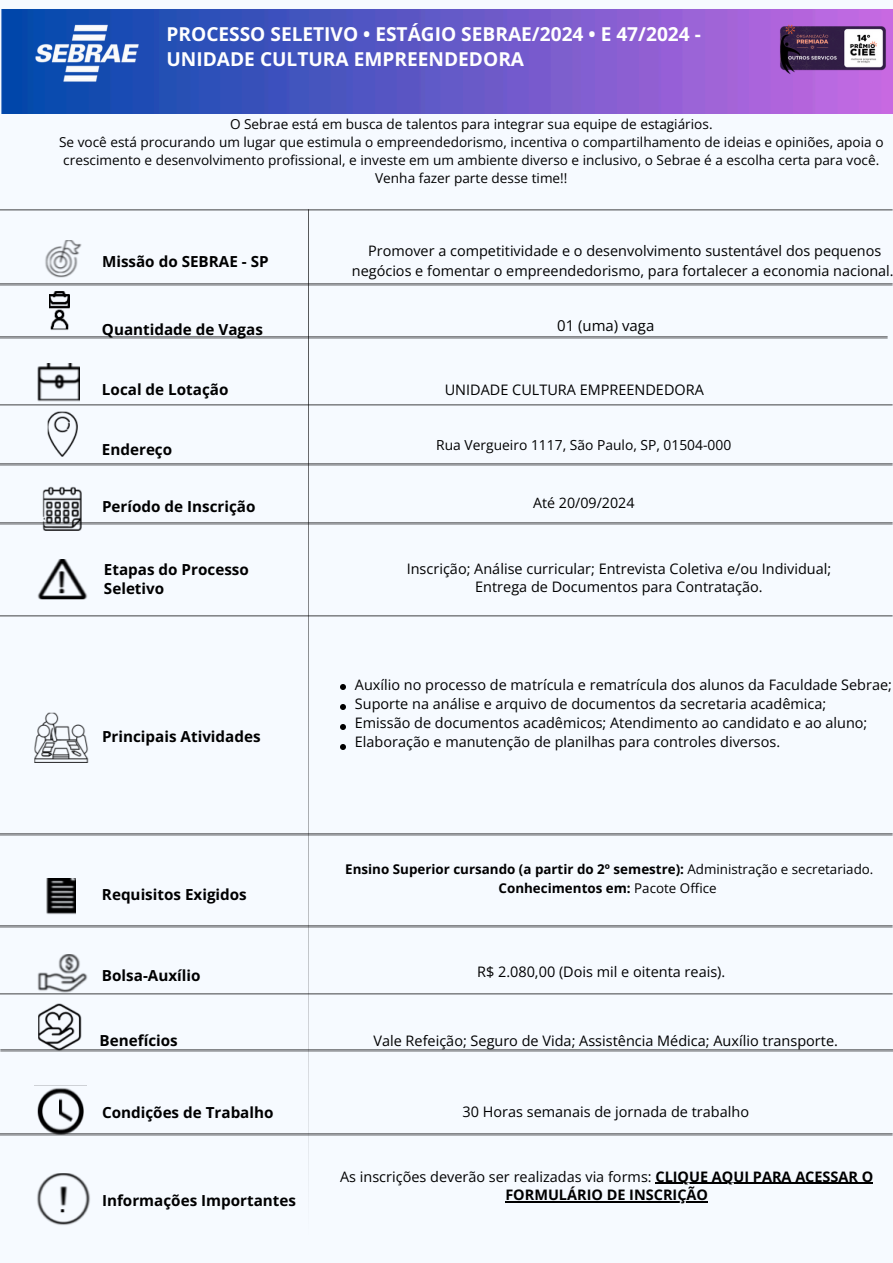
<style>
.page{position:relative;width:893px;height:1263px;background:#f6faff}
.page>*{position:absolute;margin:0;border:0;box-sizing:border-box;transform-origin:0 0}
.t1{font:700 19.12px/25.3px "Open Sans";color:#fff}
.t2{font:700 15.23px/19.1px "Open Sans";color:#000}
.t3{font:14.92px "Open Sans";color:#000}
.t4{font:14.48px/19.1px "Open Sans";color:#000;text-align:center}
.t5{font:700 14.48px "Open Sans";color:#000}
.t6{font:14.4px/19.6px "Open Sans";color:#000;text-align:center}
.t7{font:14.25px "Open Sans";color:#000}
.t8{font:13.8px "Open Sans";color:#000}
.t9{font:13.65px/18px "Open Sans";color:#000;text-align:center}
.t10{font:700 13.35px/18.6px "Open Sans";color:#000;text-align:center}
.s1{font-weight:400}
.s2{font-weight:700}
</style>
<div class="page">
<img style="left:2px;top:9px;width:891px;height:104px">
<img style="left:38px;top:363px;width:42px;height:38px">
<img style="left:47px;top:878px;width:29px;height:36px">
<img style="left:63px;top:240px;width:19px;height:25px">
<img style="left:45px;top:246px;width:32px;height:31px">
<img style="left:38px;top:560px;width:49px;height:39px">
<img style="left:58px;top:572px;width:8px;height:21px">
<img style="left:34px;top:1085px;width:53px;height:48px">
<img style="left:59px;top:1099px;width:14px;height:22px">
<img style="left:37px;top:1174px;width:53px;height:51px">
<img style="left:58px;top:954px;width:22px;height:18px">
<img style="left:65px;top:956px;width:9px;height:15px">
<img style="left:38px;top:972px;width:49px;height:21px">
<img style="left:42px;top:487px;width:40px;height:43px">
<svg style="left:42px;top:502px;width:36px;height:21px"></svg>
<img style="left:34px;top:713px;width:54px;height:49px">
<img style="left:47px;top:412px;width:30px;height:44px">
<img style="left:53px;top:416px;width:16px;height:17px">
<svg style="left:66px;top:422px;width:4px;height:8px"></svg>
<svg style="left:54px;top:309px;width:11px;height:10px"></svg>
<img style="left:50px;top:319px;width:18px;height:11px">
<img style="left:50px;top:295px;width:20px;height:14px">
<img style="left:52px;top:291px;width:14px;height:6px">
<img style="left:50px;top:297px;width:20px;height:8px">
<img style="left:38px;top:1004px;width:43px;height:45px">
<svg style="left:308px;top:209px;width:1px;height:972px"></svg>
<img style="left:1px;top:1049px;width:891px;height:2px">
<img style="left:1px;top:1133px;width:891px;height:2px">
<img style="left:779px;top:24px;width:108px;height:52px">
<svg style="left:341px;top:685px;width:5px;height:5px"></svg>
<svg style="left:341px;top:704px;width:5px;height:5px"></svg>
<svg style="left:341px;top:724px;width:5px;height:5px"></svg>
<svg style="left:341px;top:744px;width:5px;height:5px"></svg>
<hr style="left:655px;top:1183px;width:218px;height:1px;background:#000">
<hr style="left:505px;top:1201px;width:203px;height:1px;background:#000">
<p class="t1" style="left:166px;top:21px;width:536px">PROCESSO SELETIVO • ESTÁGIO SEBRAE/2024 • E 47/2024 -<br>UNIDADE CULTURA EMPREENDEDORA</p>
<h3 class="t9" style="left:59px;top:114px;width:826px">O Sebrae está em busca de talentos para integrar sua equipe de estagiários.<br>Se você está procurando um lugar que estimula o empreendedorismo, incentiva o compartilhamento de ideias e opiniões, apoia o crescimento e desenvolvimento profissional, e investe em um ambiente diverso e inclusivo, o Sebrae é a escolha certa para você.<br>Venha fazer parte desse time!!</h3>
<h3 class="t2" style="left:102px;top:251px;width:168px">Missão do SEBRAE - SP</h3>
<h4 class="t6" style="left:352px;top:241px;width:543px">Promover a competitividade e o desenvolvimento sustentável dos pequenos negócios e fomentar o empreendedorismo, para fortalecer a economia nacional.</h4>
<p class="t2" style="left:102px;top:319px;width:162px">Quantidade de Vagas</p>
<h3 class="t3" style="left:557px;top:315px;width:99px">01 (uma) vaga</h3>
<h3 class="t2" style="left:102px;top:379px;width:128px">Local de Lotação</h3>
<p class="t4" style="left:445px;top:380px;width:260px">UNIDADE CULTURA EMPREENDEDORA</p>
<p class="t2" style="left:102px;top:440px;width:72px">Endereço</p>
<p class="t8" style="left:436px;top:435px;width:296px">Rua Vergueiro 1117, São Paulo, SP, 01504-000</p>
<p class="t2" style="left:102px;top:496px;width:155px">Período de Inscrição</p>
<p class="t7" style="left:533px;top:493px;width:103px">Até 20/09/2024</p>
<p class="t2" style="left:104px;top:559px;width:146px">Etapas do Processo<br>Seletivo</p>
<h4 class="t4" style="left:407px;top:559px;width:426px;line-height:18.6px">Inscrição; Análise curricular; Entrevista Coletiva e/ou Individual;<br>Entrega de Documentos para Contratação.</h4>
<h4 class="t2" style="left:102px;top:726px;width:160px">Principais Atividades</h4>
<p class="t4" style="left:355px;top:675px;width:538px;text-align:left">Auxílio no processo de matrícula e rematrícula dos alunos da Faculdade Sebrae; Suporte na análise e arquivo de documentos da secretaria acadêmica;<br>Emissão de documentos acadêmicos; Atendimento ao candidato e ao aluno; Elaboração e manutenção de planilhas para controles diversos.</p>
<p class="t2" style="left:102px;top:884px;width:146px">Requisitos Exigidos</p>
<p class="t2" style="left:102px;top:965px;width:100px">Bolsa-Auxílio</p>
<p class="t2" style="left:100px;top:1031px;width:80px">Benefícios</p>
<p class="t2" style="left:102px;top:1102px;width:173px">Condições de Trabalho</p>
<p class="t2" style="left:102px;top:1190px;width:196px">Informações Importantes</p>
<h3 class="t10" style="left:345px;top:860px;width:529px">Ensino Superior cursando (a partir do 2º semestre): <span class="s1">Administração e secretariado.<br></span>Conhecimentos em: <span class="s1">Pacote Office</span></h3>
<p class="t4" style="left:477px;top:962px;width:250px">R$ 2.080,00 (Dois mil e oitenta reais).</p>
<h3 class="t4" style="left:373px;top:1030px;width:466px">Vale Refeição; Seguro de Vida; Assistência Médica; Auxílio transporte.</h3>
<p class="t4" style="left:462px;top:1102px;width:288px">30 Horas semanais de jornada de trabalho</p>
<p class="t4" style="left:340px;top:1166px;width:535px">As inscrições deverão ser realizadas via forms: <span class="s2">CLIQUE AQUI PARA ACESSAR O</span></p>
<p class="t5" style="left:505px;top:1185px;width:204px">FORMULÁRIO DE INSCRIÇÃO</p>
</div>
